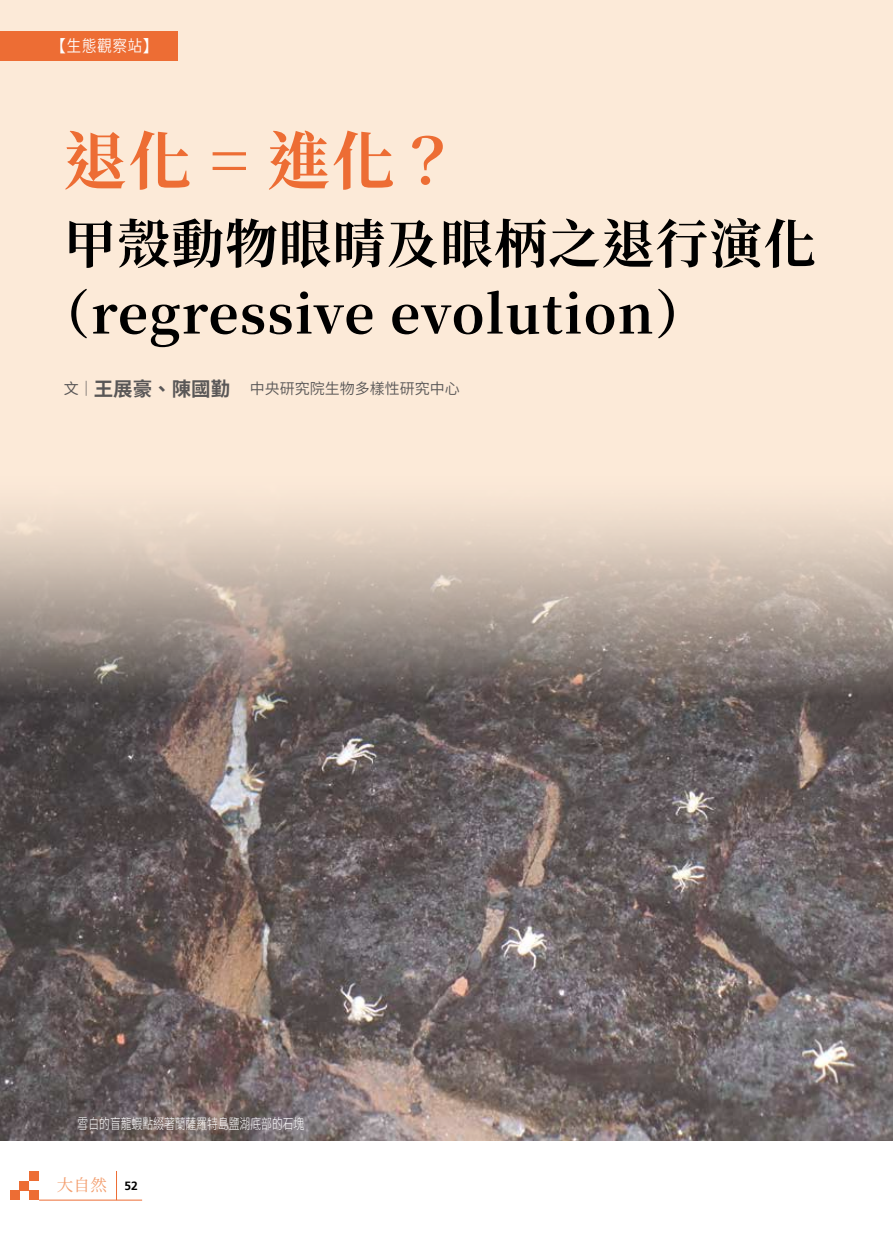
<style>
.page{position:relative;width:893px;height:1234px;background:#fff}
.page>*{position:absolute;margin:0;border:0;box-sizing:border-box;transform-origin:0 0}
.t1{font:700 63px "Source Han Serif TC";color:#ed6d34}
.t2{font:700 52.5px/70.3px "Source Han Serif TC";letter-spacing:.025em;color:#000}
.t3{font:700 19.5px "Noto Sans CJ Ktc";color:#595757}
.t4{font:condensed 16.5px "Glow Sans TC";letter-spacing:.025em;color:#fff}
.t5{font:16.5px "Gen Yo Min TW R";color:#f39c6b}
.t6{font:600 15px "Noto Sans CJ Ktc";color:#595757}
.t7{font:300 14.4px "Source Han Sans TW";color:#fff;scale:.75 1}
.s1{font-weight:400;font-size:15px}
.s2{font-family:"Frutiger LT Com";font-weight:700;font-size:12px;color:#000}
</style>
<div class="page">
<hr style="left:39px;top:1199px;width:103px;height:1px;background:#ed6d34">
<div style="left:10px;top:1190px;width:10px;height:9px;background:#ed6d34"></div>
<div style="left:29px;top:1190px;width:10px;height:9px;background:#ed6d34"></div>
<div style="left:29px;top:1170px;width:10px;height:10px;background:#ed6d34"></div>
<div style="left:20px;top:1180px;width:9px;height:10px;background:#ed6d34"></div>
<svg style="left:116px;top:1171px;width:1px;height:28px"></svg>
<div style="left:0;top:0;width:893px;height:529px;background:#fcead8"></div>
<img style="left:0;top:732px;width:893px;height:408px">
<svg style="left:0;top:509px;width:893px;height:223px;background:#a3968e"></svg>
<div style="left:0;top:31px;width:178px;height:30px;background:#ed6d34"></div>
<p class="t4" style="left:51px;top:35px;width:108px">【生態觀察站】</p>
<p class="t1" style="left:64px;top:125px;width:397px">退化 = 進化？</p>
<p class="t2" style="left:38px;top:210px;width:780px;text-indent:26px">甲殼動物眼晴及眼柄之退行演化（regressive evolution）</p>
<p class="t3" style="left:64px;top:377px;width:168px"><span class="s1">文｜</span>王展豪、陳國勤</p>
<p class="t6" style="left:250px;top:380px;width:212px">中央研究院生物多樣性研究中心</p>
<p class="t7" style="left:78px;top:1115px;width:304px">雪白的盲龍蝦點綴著蘭薩羅特島鹽湖底部的石塊</p>
<p class="t5" style="left:57px;top:1175px;width:83px">大自然 <span class="s2">52</span></p>
</div>
